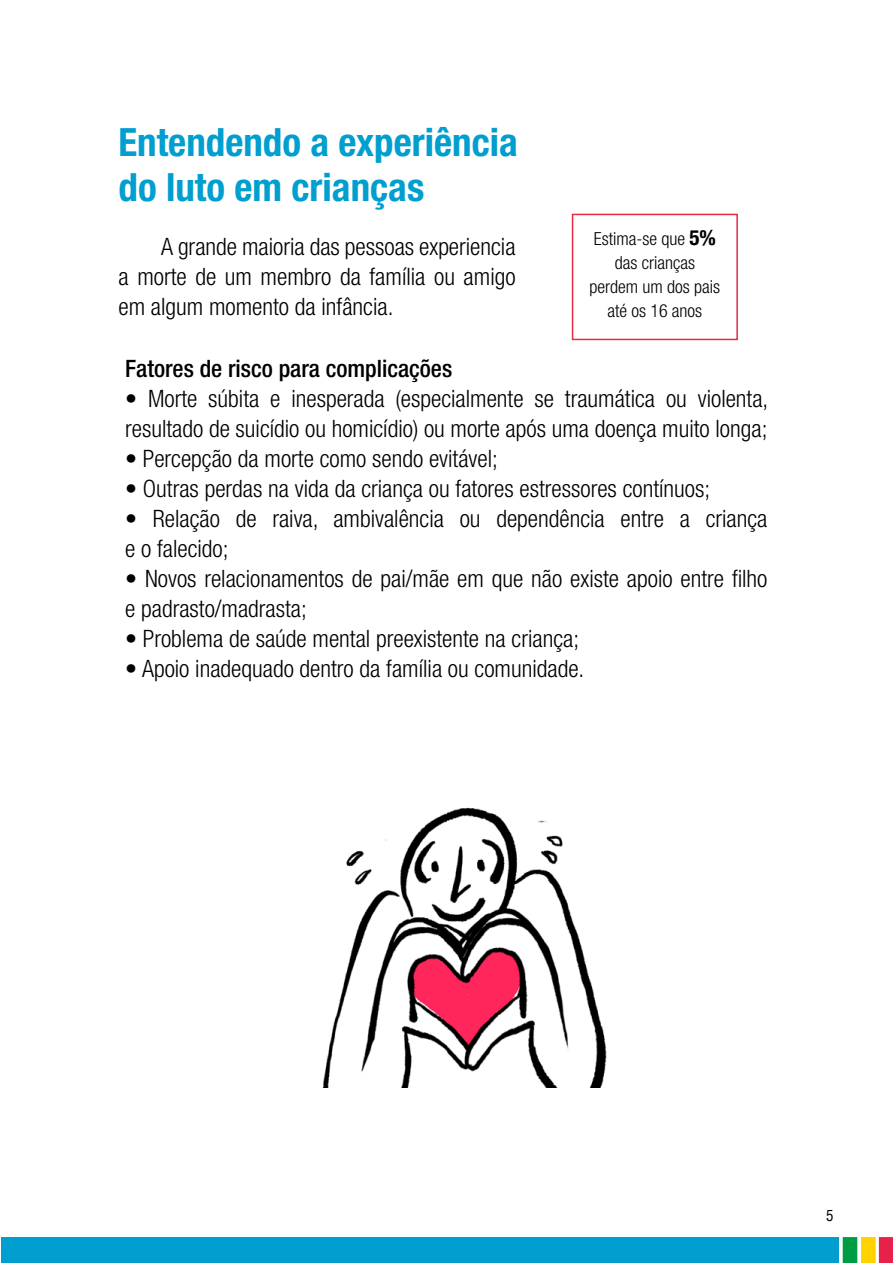
<style>
.page{position:relative;width:893px;height:1263px;background:#fff}
.page>*{position:absolute;margin:0;border:0;box-sizing:border-box;transform-origin:0 0}
.t1{font:700 condensed 39px/45px "Helvetica Neue LT Std";color:#009fcf}
.t2{font:300 condensed 24px/30px "Helvetica Neue LT Std";color:#000}
.t3{font:500 condensed 24px "Helvetica Neue LT Std";color:#000}
.t4{font:300 condensed 18px/24px "Helvetica Neue LT Std";color:#000;text-align:center}
.t5{font:condensed 15px "Helvetica LT Std";color:#000}
.s1{font-weight:700;font-size:21px}
</style>
<div class="page">
<div style="left:1px;top:1237px;width:838px;height:26px;background:#009fcf"></div>
<div style="left:879px;top:1237px;width:14px;height:26px;background:#e6224a"></div>
<div style="left:861px;top:1237px;width:15px;height:26px;background:#ffd200"></div>
<div style="left:843px;top:1237px;width:14px;height:26px;background:#009c44"></div>
<div style="left:572px;top:214px;width:166px;height:126px;border:2px solid #e62a43"></div>
<img style="left:323px;top:807px;width:284px;height:280px">
<h1 class="t1" style="left:118px;top:119px;width:401px">Entendendo a experiência do luto em crianças</h1>
<p class="t2" style="left:118px;top:232px;width:399px;text-align:justify;text-indent:43px">A grande maioria das pessoas experiencia a morte de um membro da família ou amigo em algum momento da infância.</p>
<p class="t3" style="left:125px;top:354px;width:329px">Fatores de risco para complicações</p>
<p class="t2" style="left:125px;top:383px;width:645px">• Morte súbita e inesperada (especialmente se traumática ou violenta, resultado de suicídio ou homicídio) ou morte após uma doença muito longa;</p>
<p class="t2" style="left:125px;top:443px;width:374px">• Percepção da morte como sendo evitável;</p>
<p class="t2" style="left:125px;top:473px;width:587px">• Outras perdas na vida da criança ou fatores estressores contínuos;</p>
<p class="t2" style="left:125px;top:503px;width:644px">• Relação de raiva, ambivalência ou dependência entre a criança e o falecido;</p>
<p class="t2" style="left:125px;top:563px;width:644px">• Novos relacionamentos de pai/mãe em que não existe apoio entre filho e padrasto/madrasta;</p>
<p class="t2" style="left:125px;top:623px;width:455px">• Problema de saúde mental preexistente na criança;</p>
<p class="t2" style="left:125px;top:653px;width:461px">• Apoio inadequado dentro da família ou comunidade.</p>
<p class="t4" style="left:589px;top:227px;width:132px">Estima-se que <span class="s1">5% </span>das crianças perdem um dos pais até os 16 anos</p>
<p class="t5" style="left:826px;top:1206px;width:9px">5</p>
</div>
